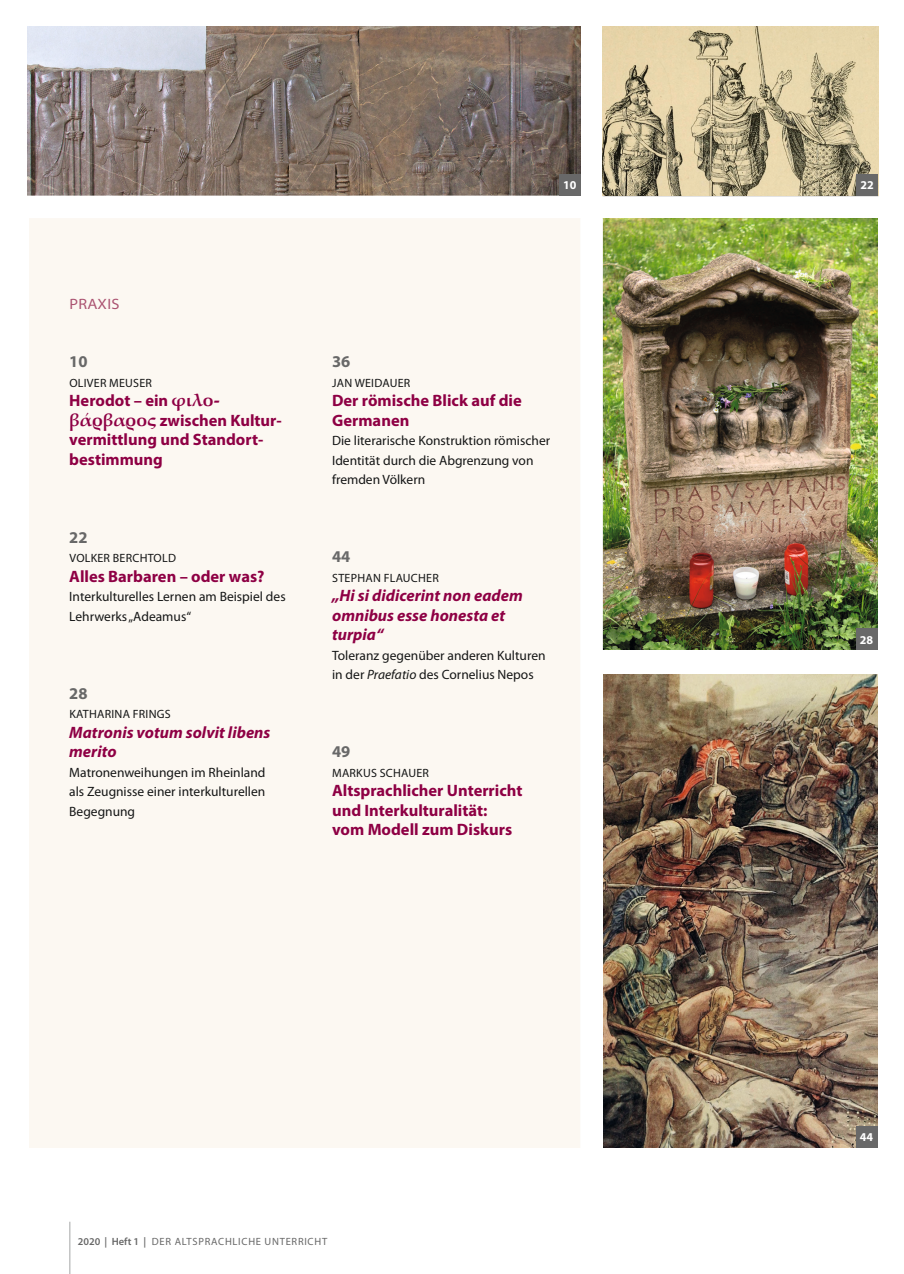
<style>
.page{position:relative;width:904px;height:1274px;background:#fff}
.page>*{position:absolute;margin:0;border:0;box-sizing:border-box;transform-origin:0 0}
.t1{font:700 16.5px/19.5px "Myriad Pro";color:#8e0044}
.t2{font:italic 700 16.5px/19.5px "Myriad Pro";color:#8e0044}
.t3{font:700 16.5px "Myriad Pro";color:#686868}
.t4{font:semi-expanded 15px "Myriad Pro";letter-spacing:.02em;color:#ab5371}
.t5{font:13.5px/19.5px "Myriad Pro";color:#151616}
.t6{font:12px "Myriad Pro";letter-spacing:.02em;color:#151616}
.t7{font:700 12px "Myriad Pro";color:#fff}
.t8{font:10.5px "Myriad Pro";letter-spacing:.07em;color:#686868}
.s1{font-family:"Palatino Linotype";font-size:18px}
.s2{font-style:italic}
.s3{font-weight:600}
</style>
<div class="page">
<img style="left:604px;top:674px;width:273px;height:473px">
<div style="left:29px;top:218px;width:551px;height:929px;background:#fcf8f2"></div>
<div style="left:856px;top:1126px;width:21px;height:21px;background:#686868"></div>
<hr style="left:69px;top:1222px;width:1px;height:52px;background:#afb0b0">
<img style="left:603px;top:27px;width:275px;height:169px">
<div style="left:857px;top:174px;width:21px;height:22px;background:#686868"></div>
<img style="left:603px;top:218px;width:274px;height:432px">
<div style="left:856px;top:628px;width:21px;height:22px;background:#686868"></div>
<img style="left:28px;top:27px;width:552px;height:169px">
<div style="left:559px;top:174px;width:21px;height:22px;background:#686868"></div>
<p class="t4" style="left:69px;top:295px;width:52px">PRAXIS</p>
<p class="t3" style="left:69px;top:352px;width:20px">10</p>
<p class="t6" style="left:69px;top:376px;width:84px">OLIVER MEUSER</p>
<p class="t1" style="left:69px;top:391px;width:214px">Herodot – ein <span class="s1">φιλο&shy;βάρβαρος</span> zwischen Kultur&shy;vermittlung und Standort&shy;bestimmung</p>
<p class="t3" style="left:69px;top:528px;width:20px">22</p>
<p class="t6" style="left:69px;top:552px;width:108px">VOLKER BERCHTOLD</p>
<p class="t1" style="left:69px;top:567px;width:197px">Alles Barbaren – oder was?</p>
<p class="t5" style="left:69px;top:587px;width:218px">Interkulturelles Lernen am Beispiel des<br>Lehrwerks „Adeamus“</p>
<p class="t3" style="left:69px;top:684px;width:20px">28</p>
<p class="t6" style="left:69px;top:708px;width:103px">KATHARINA FRINGS</p>
<p class="t2" style="left:69px;top:723px;width:203px">Matronis votum solvit libens merito</p>
<p class="t5" style="left:69px;top:763px;width:198px;text-align:justify">Matronenweihungen im Rheinland als Zeugnisse einer interkulturellen Begegnung</p>
<p class="t7" style="left:563px;top:179px;width:15px">10</p>
<p class="t3" style="left:332px;top:352px;width:20px">36</p>
<p class="t6" style="left:332px;top:376px;width:80px">JAN WEIDAUER</p>
<p class="t1" style="left:332px;top:391px;width:191px">Der römische Blick auf die<br>Germanen</p>
<p class="t5" style="left:332px;top:431px;width:220px">Die literarische Konstruktion römischer<br>Identität durch die Abgrenzung von fremden Völkern</p>
<p class="t3" style="left:332px;top:547px;width:20px">44</p>
<p class="t6" style="left:332px;top:571px;width:108px">STEPHAN FLAUCHER</p>
<p class="t2" style="left:332px;top:586px;width:192px">„Hi si didicerint non eadem omnibus esse honesta et turpia“</p>
<p class="t5" style="left:332px;top:646px;width:215px">Toleranz gegenüber anderen Kulturen in der <span class="s2">Praefatio</span> des Cornelius Nepos</p>
<p class="t3" style="left:332px;top:742px;width:20px">49</p>
<p class="t6" style="left:332px;top:766px;width:98px">MARKUS SCHAUER</p>
<p class="t1" style="left:332px;top:781px;width:192px">Altsprachlicher Unterricht und Interkulturalität: vom Modell zum Diskurs</p>
<p class="t8" style="left:78px;top:1235px;width:251px"><span class="s3">2020 | Heft 1 |</span> DER ALTSPRACHLICHE UNTERRICHT</p>
<p class="t7" style="left:861px;top:179px;width:15px">22</p>
<p class="t7" style="left:860px;top:633px;width:15px">28</p>
<p class="t7" style="left:860px;top:1130px;width:15px">44</p>
</div>
